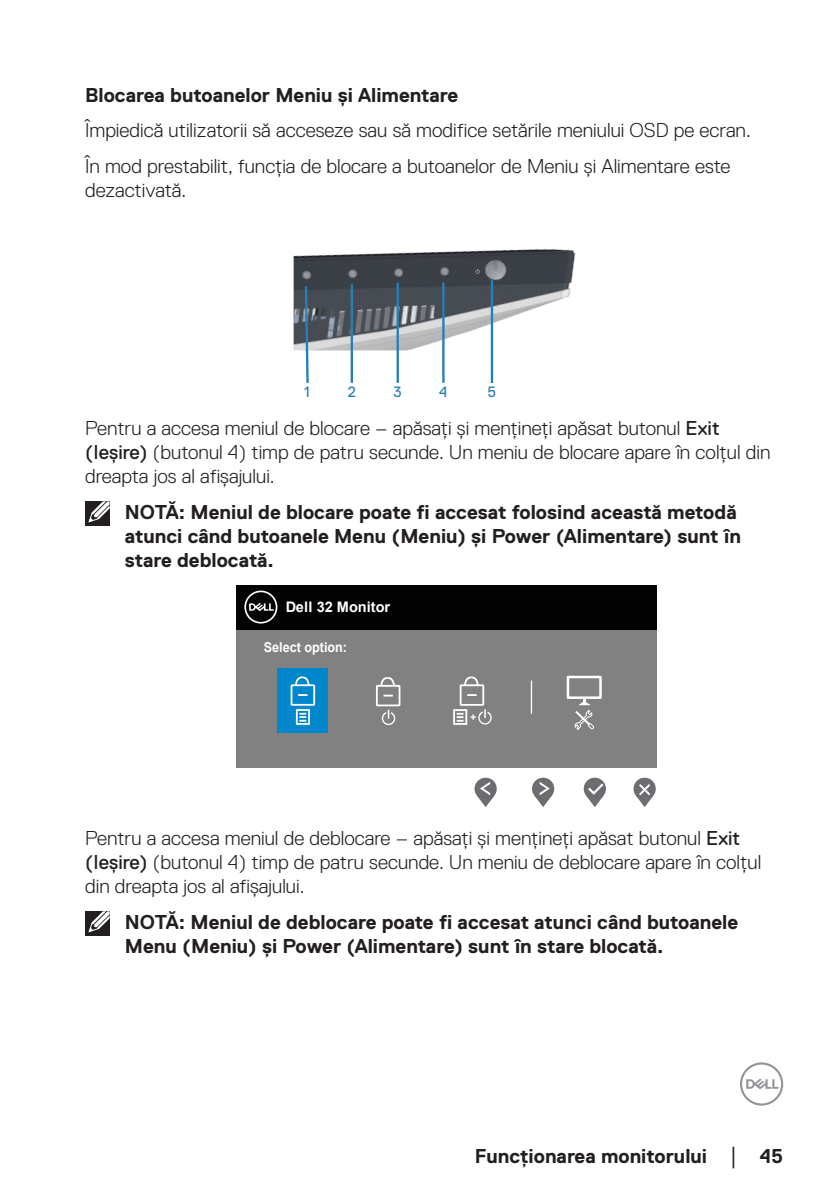
<style>
.page{position:relative;width:840px;height:1191px;background:#fff}
.page>*{position:absolute;margin:0;border:0;box-sizing:border-box;transform-origin:0 0}
.text{font:300 20px/24px "Dell Replica";color:#231f20}
.text-2{font:700 20px/24px "Dell Replica";color:#231f20}
.Head3{font:700 20px "Dell Replica";color:#231f20}
.t1{font:14.8px "Dell Replica";color:#267fb9}
.t2{font:700 14.6px "Arial";color:#fff}
.t3{font:700 13.8px "Arial";color:#fff;scale:.92 1}
.t4{font:700 11px "Arial";color:#fff}
.s1{font-weight:400}
.s2{font-family:"Times New Roman";font-weight:400;font-size:18px}
</style>
<div class="page">
<svg style="left:740px;top:1062px;width:42px;height:43px"></svg>
<img style="left:293px;top:249px;width:282px;height:101px">
<svg style="left:475px;top:269px;width:4px;height:5px"></svg>
<hr style="left:350px;top:284px;width:3px;height:99px;background:#267fb9">
<hr style="left:396px;top:282px;width:2px;height:101px;background:#267fb9">
<hr style="left:442px;top:282px;width:2px;height:101px;background:#267fb9">
<svg style="left:303px;top:284px;width:7px;height:99px"></svg>
<hr style="left:490px;top:280px;width:3px;height:103px;background:#267fb9">
<div style="left:85px;top:501px;width:24px;height:25px;background:#231f20"></div>
<svg style="left:88px;top:501px;width:22px;height:22px"></svg>
<div style="left:235px;top:629px;width:421px;height:139px;background:#818181"></div>
<div style="left:236px;top:585px;width:420px;height:44px;background:#030303"></div>
<svg style="left:244px;top:590px;width:33px;height:33px"></svg>
<div style="left:376px;top:685px;width:24px;height:21px;border:2px solid #fff"></div>
<svg style="left:383px;top:694px;width:9px;height:2px"></svg>
<svg style="left:379px;top:677px;width:16px;height:11px"></svg>
<svg style="left:381px;top:710px;width:14px;height:15px"></svg>
<div style="left:459px;top:684px;width:25px;height:22px;border:2px solid #fff"></div>
<svg style="left:467px;top:694px;width:9px;height:2px"></svg>
<svg style="left:463px;top:676px;width:16px;height:11px"></svg>
<div style="left:453px;top:709px;width:14px;height:16px;border:2px solid #fff"></div>
<svg style="left:456px;top:713px;width:7px;height:8px"></svg>
<svg style="left:478px;top:709px;width:13px;height:15px"></svg>
<div style="left:277px;top:668px;width:51px;height:64px;background:#0087cb"></div>
<div style="left:290px;top:684px;width:25px;height:21px;border:2px solid #fff"></div>
<svg style="left:298px;top:694px;width:9px;height:2px"></svg>
<svg style="left:294px;top:676px;width:16px;height:11px"></svg>
<div style="left:296px;top:709px;width:14px;height:16px;border:2px solid #fff"></div>
<svg style="left:299px;top:713px;width:7px;height:8px"></svg>
<hr style="left:530px;top:680px;width:2px;height:34px;background:#fff">
<svg style="left:474px;top:777px;width:22px;height:23px"></svg>
<svg style="left:531px;top:777px;width:23px;height:23px"></svg>
<svg style="left:477px;top:781px;width:17px;height:26px"></svg>
<svg style="left:583px;top:777px;width:22px;height:23px"></svg>
<svg style="left:585px;top:781px;width:20px;height:26px"></svg>
<svg style="left:633px;top:777px;width:22px;height:23px"></svg>
<svg style="left:635px;top:782px;width:17px;height:25px"></svg>
<svg style="left:534px;top:781px;width:17px;height:26px"></svg>
<div style="left:566px;top:676px;width:35px;height:23px;border:2px solid #fff"></div>
<svg style="left:574px;top:698px;width:20px;height:32px"></svg>
<div style="left:85px;top:911px;width:24px;height:24px;background:#231f20"></div>
<svg style="left:88px;top:911px;width:22px;height:22px"></svg>
<p class="Head3" style="left:85px;top:84px;width:374px">Blocarea butoanelor Meniu și Alimentare</p>
<p class="text" style="left:85px;top:119px;width:666px">Împiedică utilizatorii să acceseze sau să modifice setările meniului OSD pe ecran.</p>
<p class="text" style="left:85px;top:154px;width:646px">În mod prestabilit, funcția de blocare a butoanelor de Meniu și Alimentare este dezactivată.</p>
<p class="t1" style="left:304px;top:383px;width:7px">1</p>
<p class="t1" style="left:347px;top:383px;width:10px">2</p>
<p class="t1" style="left:393px;top:383px;width:10px">3</p>
<p class="t1" style="left:439px;top:383px;width:10px">4</p>
<p class="t1" style="left:487px;top:383px;width:10px">5</p>
<p class="text" style="left:85px;top:416px;width:686px">Pentru a accesa meniul de blocare – apăsați și mențineți apăsat butonul <span class="s1">Exit (Ieșire)</span> (butonul 4) timp de patru secunde. Un meniu de blocare apare în colțul din dreapta jos al afișajului.</p>
<p class="text-2" style="left:125px;top:500px;width:617px">NOTĂ: Meniul de blocare poate fi accesat folosind această metodă atunci când butoanele Menu (Meniu) și Power (Alimentare) sunt în stare deblocată.</p>
<p class="t2" style="left:285px;top:596px;width:106px">Dell 32 Monitor</p>
<p class="t3" style="left:264px;top:637px;width:92px">Select option:</p>
<p class="t4" style="left:469px;top:709px;width:8px">+</p>
<p class="text" style="left:85px;top:826px;width:677px">Pentru a accesa meniul de deblocare – apăsați și mențineți apăsat butonul <span class="s1">Exit (Ieșire)</span> (butonul 4) timp de patru secunde. Un meniu de deblocare apare în colțul din dreapta jos al afișajului.</p>
<p class="text-2" style="left:125px;top:909px;width:614px">NOTĂ: Meniul de deblocare poate fi accesat atunci când butoanele<br>Menu (Meniu) și Power (Alimentare) sunt în stare blocată.</p>
<p class="text-2" style="left:474px;top:1143px;width:310px">Funcţionarea monitorului <span class="s2">│</span> 45</p>
</div>
